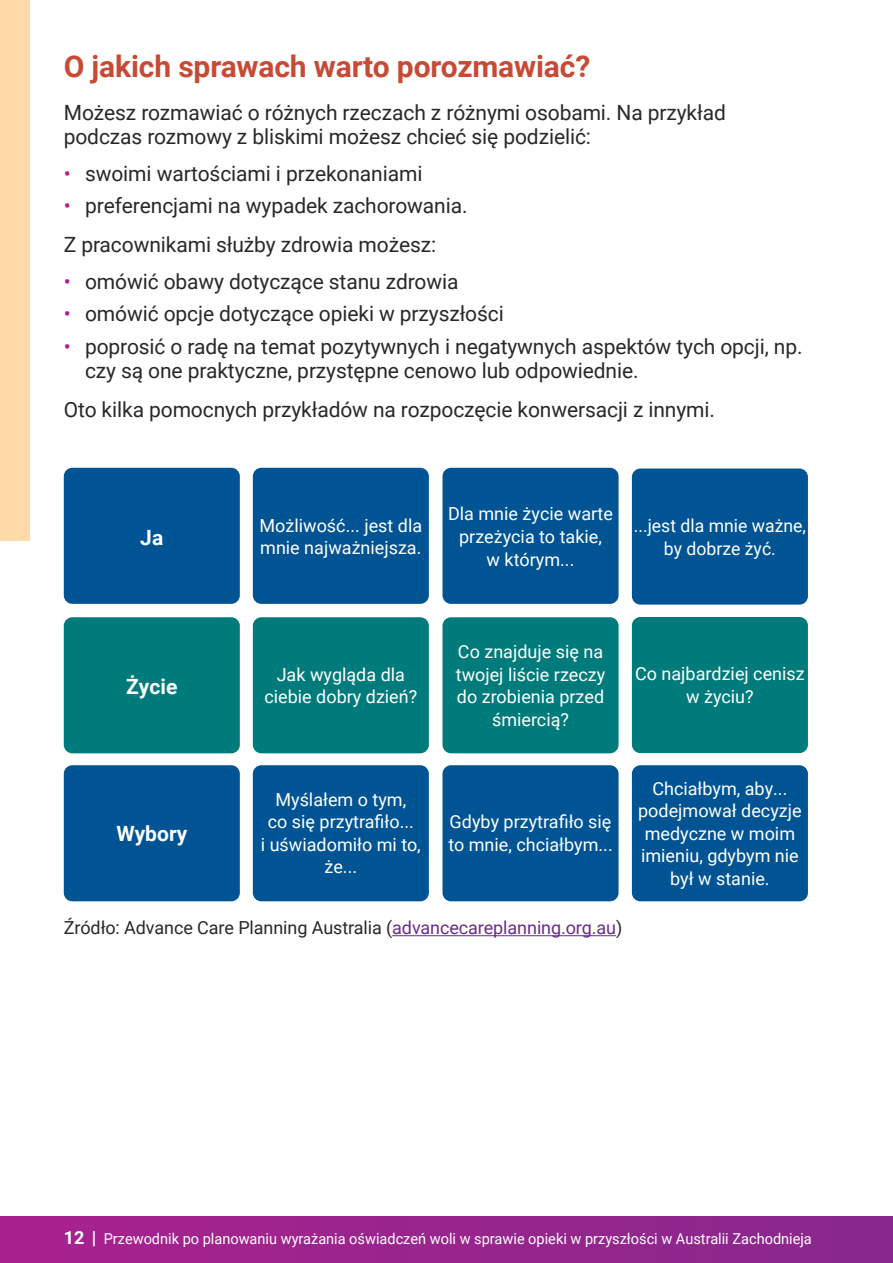
<style>
.page{position:relative;width:893px;height:1263px;background:#fff}
.page>*{position:absolute;margin:0;border:0;box-sizing:border-box;transform-origin:0 0}
.t1{font:700 30px "Roboto";letter-spacing:-.005em;color:#c74a34}
.t2{font:21px/24px "Roboto";letter-spacing:-.005em;color:#292829}
.t3{font:700 21px "Roboto";color:#fff}
.t4{font:18px/22.5px "Roboto";color:#fff;text-align:center}
.t5{font:18px "Roboto";letter-spacing:-.005em;color:#292829}
.t6{font:15px "Roboto";color:#fff}
.s1{color:#aa218e}
.s2{color:#682b8d}
.s3{font-weight:700;font-size:18px}
</style>
<div class="page">
<div style="left:0;top:1216px;width:893px;height:47px;background:linear-gradient(to right,#a9218e,#88288d)"></div>
<hr style="left:392px;top:935px;width:224px;height:1px;background:#682b8d">
<div style="left:632px;top:617px;width:176px;height:136px;background:#007b7c;border-radius:9px"></div>
<div style="left:442px;top:617px;width:177px;height:136px;background:#007b7c;border-radius:9px"></div>
<div style="left:253px;top:617px;width:176px;height:136px;background:#007b7c;border-radius:9px"></div>
<div style="left:64px;top:617px;width:176px;height:136px;background:#007b7c;border-radius:9px"></div>
<div style="left:253px;top:468px;width:176px;height:136px;background:#005493;border-radius:9px"></div>
<div style="left:442px;top:765px;width:177px;height:136px;background:#005493;border-radius:9px"></div>
<div style="left:253px;top:765px;width:176px;height:136px;background:#005493;border-radius:9px"></div>
<div style="left:632px;top:468px;width:176px;height:137px;background:#005493;border-radius:9px"></div>
<div style="left:442px;top:468px;width:177px;height:136px;background:#005493;border-radius:9px"></div>
<div style="left:632px;top:765px;width:176px;height:136px;background:#005493;border-radius:9px"></div>
<div style="left:64px;top:765px;width:176px;height:136px;background:#005493;border-radius:9px"></div>
<div style="left:64px;top:468px;width:176px;height:136px;background:#005493;border-radius:9px"></div>
<div style="left:0;top:0;width:30px;height:540px;background:#ffdbaa"></div>
<h1 class="t1" style="left:64px;top:46px;width:528px">O jakich sprawach warto porozmawiać?</h1>
<p class="t2" style="left:64px;top:100px;width:664px">Możesz rozmawiać o różnych rzeczach z różnymi osobami. Na przykład podczas rozmowy z bliskimi możesz chcieć się podzielić:</p>
<p class="t2" style="left:64px;top:160px;width:360px"><span class="s1">•</span> swoimi wartościami i przekonaniami</p>
<p class="t2" style="left:64px;top:186px;width:405px;line-height:38.8px"><span class="s1">•</span> preferencjami na wypadek zachorowania.<br>Z pracownikami służby zdrowia możesz:</p>
<p class="t2" style="left:64px;top:269px;width:396px"><span class="s1">•</span> omówić obawy dotyczące stanu zdrowia</p>
<p class="t2" style="left:64px;top:301px;width:442px"><span class="s1">•</span> omówić opcje dotyczące opieki w przyszłości</p>
<p class="t2" style="left:85px;top:334px;width:719px;text-indent:-21px"><span class="s1">•</span> poprosić o radę na temat pozytywnych i negatywnych aspektów tych opcji, np. czy są one praktyczne, przystępne cenowo lub odpowiednie.</p>
<p class="t2" style="left:64px;top:397px;width:653px">Oto kilka pomocnych przykładów na rozpoczęcie konwersacji z innymi.</p>
<p class="t3" style="left:140px;top:522px;width:24px">Ja</p>
<p class="t4" style="left:260px;top:513px;width:164px;text-align:left">Możliwość... jest dla mnie najważniejsza.</p>
<p class="t4" style="left:448px;top:502px;width:166px">Dla mnie życie warte przeżycia to takie,<br>w którym...</p>
<p class="t4" style="left:634px;top:514px;width:174px">...jest dla mnie ważne, by dobrze żyć.</p>
<p class="t4" style="left:456px;top:640px;width:151px">Co znajduje się na twojej liście rzeczy do zrobienia przed śmiercią?</p>
<p class="t3" style="left:126px;top:671px;width:53px">Życie</p>
<p class="t4" style="left:635px;top:662px;width:171px">Co najbardziej cenisz w życiu?</p>
<p class="t4" style="left:264px;top:662px;width:154px">Jak wygląda dla ciebie dobry dzień?</p>
<p class="t3" style="left:116px;top:819px;width:72px">Wybory</p>
<p class="t4" style="left:261px;top:788px;width:161px">Myślałem o tym,<br>co się przytrafiło...<br>i uświadomiło mi to, że...</p>
<p class="t4" style="left:448px;top:810px;width:166px;text-align:left">Gdyby przytrafiło się to mnie, chciałbym...</p>
<p class="t5" style="left:64px;top:915px;width:560px">Źródło: Advance Care Planning Australia (<span class="s2">advancecareplanning.org.au</span>)</p>
<p class="t4" style="left:638px;top:776px;width:165px">Chciałbym, aby... podejmował decyzje medyczne w moim imieniu, gdybym nie był w stanie.</p>
<p class="t6" style="left:64px;top:1228px;width:749px"><span class="s3">12 |</span> Przewodnik po planowaniu wyrażania oświadczeń woli w sprawie opieki w przyszłości w Australii Zachodnieja</p>
</div>
